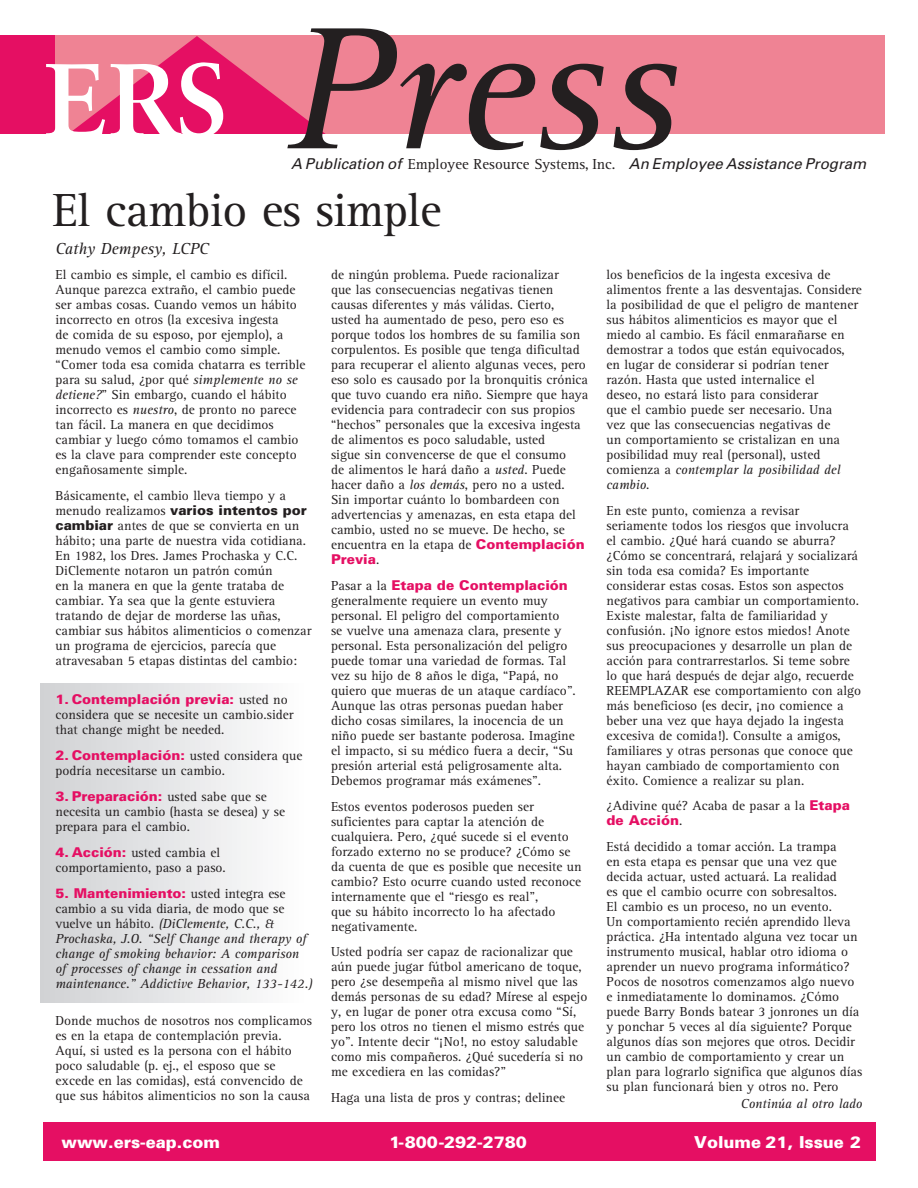
<style>
.page{position:relative;width:918px;height:1188px;background:#fff}
.page>*{position:absolute;margin:0;border:0;box-sizing:border-box;transform-origin:0 0}
.t1{font:italic 180px "Rotis Serif";color:#231f20}
.t2{font:48px "Rotis Serif";letter-spacing:-.015em;color:#231f20}
.t3{font:900 16.5px "Univers";color:#fff}
.t4{font:italic 16.5px "Rotis Serif";color:#231f20}
.t5{font:italic 15px "Univers";color:#231f20}
.t6{font:13.5px/15px "Rotis Serif";color:#231f20}
.t7{font:italic 13.5px/15px "Rotis Serif";letter-spacing:-.005em;color:#231f20}
.t8{font:900 13.5px/25.8px "Univers";color:#e50f63}
.t9{font:900 13.5px "Univers";color:#231f20}
.s1{font-family:"Rotis Serif";font-style:normal}
.s2{font-style:italic}
.s3{font-family:"Rotis Serif";font-weight:400}
.s4{font-family:"Univers";font-weight:900}
.s5{font-family:"Rotis Serif";font-weight:400;color:#231f20}
.s6{font-family:"Univers";font-weight:900;color:#e50f63}
.s7{font-style:normal}
</style>
<div class="page">
<div style="left:40px;top:684px;width:272px;height:318px;background:linear-gradient(to right,#d0d1d4,#fff)"></div>
<div style="left:0;top:35px;width:57px;height:99px;background:#e50f63"></div>
<div style="left:56px;top:35px;width:829px;height:99px;background:#ef8394"></div>
<svg style="left:46px;top:36px;width:280px;height:98px"></svg>
<div style="left:44px;top:1122px;width:832px;height:39px;background:#e50f63"></div>
<h1 class="t1" style="left:287px;top:-12px;width:395px">Press</h1>
<p class="t5" style="left:291px;top:154px;width:577px">A Publication of <span class="s1">Employee Resource Systems, Inc.</span> An Employee Assistance Program</p>
<h2 class="t2" style="left:52px;top:182px;width:391px">El cambio es simple</h2>
<p class="t6" style="left:56px;top:267px;width:251px">El cambio es simple, el cambio es difícil.<br>Aunque parezca extraño, el cambio puede ser ambas cosas. Cuando vemos un hábito incorrecto en otros (la excesiva ingesta<br>de comida de su esposo, por ejemplo), a menudo vemos el cambio como simple. “Comer toda esa comida chatarra es terrible para su salud, ¿por qué <span class="s2">simplemente no se detiene?</span>” Sin embargo, cuando el hábito incorrecto es <span class="s2">nuestro</span>, de pronto no parece tan fácil. La manera en que decidimos cambiar y luego cómo tomamos el cambio es la clave para comprender este concepto engañosamente simple.</p>
<p class="t6" style="left:56px;top:488px;width:232px">Básicamente, el cambio lleva tiempo y a</p>
<p class="t9" style="left:56px;top:502px;width:253px"><span class="s3">menudo realizamos</span> varios intentos por</p>
<p class="t6" style="left:56px;top:518px;width:258px"><span class="s4">cambiar</span> antes de que se convierta en un hábito; una parte de nuestra vida cotidiana.<br>En 1982, los Dres. James Prochaska y C.C.<br>DiClemente notaron un patrón común<br>en la manera en que la gente trataba de cambiar. Ya sea que la gente estuviera tratando de dejar de morderse las uñas, cambiar sus hábitos alimenticios o comenzar un programa de ejercicios, parecía que atravesaban 5 etapas distintas del cambio:</p>
<p class="t8" style="left:56px;top:686px;width:234px">1. Contemplación previa: <span class="s5">usted no</span></p>
<p class="t6" style="left:56px;top:708px;width:240px">considera que se necesite un cambio.sider that change might be needed.</p>
<p class="t6" style="left:56px;top:749px;width:249px"><span class="s6">2. Contemplación:</span> usted considera que podría necesitarse un cambio.</p>
<p class="t8" style="left:56px;top:783px;width:213px">3. Preparación: <span class="s5">usted sabe que se</span></p>
<p class="t6" style="left:56px;top:804px;width:231px">necesita un cambio (hasta se desea) y se prepara para el cambio.</p>
<p class="t6" style="left:56px;top:845px;width:172px"><span class="s6">4. Acción:</span> usted cambia el comportamiento, paso a paso.</p>
<p class="t8" style="left:56px;top:880px;width:231px">5. Mantenimiento: <span class="s5">usted integra ese</span></p>
<p class="t7" style="left:56px;top:901px;width:259px"><span class="s7">cambio a su vida diaria, de modo que se vuelve un hábito.</span> (DiClemente, C.C., &amp; Prochaska, J.O. “Self Change and therapy of change of smoking behavior: A comparison of processes of change in cessation and maintenance.” Addictive Behavior, 133-142.)</p>
<p class="t6" style="left:56px;top:1014px;width:258px">Donde muchos de nosotros nos complicamos es en la etapa de contemplación previa.<br>Aquí, si usted es la persona con el hábito poco saludable (p. ej., el esposo que se excede en las comidas), está convencido de que sus hábitos alimenticios no son la causa</p>
<p class="t4" style="left:55px;top:240px;width:155px">Cathy Dempesy, LCPC</p>
<p class="t6" style="left:331px;top:267px;width:259px">de ningún problema. Puede racionalizar<br>que las consecuencias negativas tienen causas diferentes y más válidas. Cierto,<br>usted ha aumentado de peso, pero eso es porque todos los hombres de su familia son corpulentos. Es posible que tenga dificultad para recuperar el aliento algunas veces, pero eso solo es causado por la bronquitis crónica que tuvo cuando era niño. Siempre que haya evidencia para contradecir con sus propios “hechos” personales que la excesiva ingesta de alimentos es poco saludable, usted<br>sigue sin convencerse de que el consumo<br>de alimentos le hará daño a <span class="s2">usted</span>. Puede hacer daño a <span class="s2">los demás</span>, pero no a usted.<br>Sin importar cuánto lo bombardeen con advertencias y amenazas, en esta etapa del cambio, usted no se mueve. De hecho, se encuentra en la etapa de <span class="s6">Contemplación</span></p>
<p class="t8" style="left:331px;top:546px;width:238px">Previa<span class="s5">.<br>Pasar a la</span> Etapa de Contemplación</p>
<p class="t6" style="left:331px;top:593px;width:246px">generalmente requiere un evento muy personal. El peligro del comportamiento<br>se vuelve una amenaza clara, presente y personal. Esta personalización del peligro puede tomar una variedad de formas. Tal vez su hijo de 8 años le diga, “Papá, no quiero que mueras de un ataque cardíaco”.<br>Aunque las otras personas puedan haber dicho cosas similares, la inocencia de un niño puede ser bastante poderosa. Imagine el impacto, si su médico fuera a decir, “Su presión arterial está peligrosamente alta.<br>Debemos programar más exámenes”.</p>
<p class="t6" style="left:331px;top:799px;width:252px">Estos eventos poderosos pueden ser suficientes para captar la atención de cualquiera. Pero, ¿qué sucede si el evento forzado externo no se produce? ¿Cómo se da cuenta de que es posible que necesite un cambio? Esto ocurre cuando usted reconoce internamente que el “riesgo es real”,<br>que su hábito incorrecto lo ha afectado negativamente.</p>
<p class="t6" style="left:331px;top:945px;width:258px">Usted podría ser capaz de racionalizar que aún puede jugar fútbol americano de toque, pero ¿se desempeña al mismo nivel que las demás personas de su edad? Mírese al espejo y, en lugar de poner otra excusa como “Sí, pero los otros no tienen el mismo estrés que yo”. Intente decir “¡No!, no estoy saludable como mis compañeros. ¿Qué sucedería si no me excediera en las comidas?”</p>
<p class="t6" style="left:331px;top:1091px;width:236px">Haga una lista de pros y contras; delinee</p>
<p class="t6" style="left:607px;top:267px;width:257px">los beneficios de la ingesta excesiva de alimentos frente a las desventajas. Considere la posibilidad de que el peligro de mantener sus hábitos alimenticios es mayor que el miedo al cambio. Es fácil enmarañarse en demostrar a todos que están equivocados,<br>en lugar de considerar si podrían tener razón. Hasta que usted internalice el<br>deseo, no estará listo para considerar<br>que el cambio puede ser necesario. Una<br>vez que las consecuencias negativas de<br>un comportamiento se cristalizan en una posibilidad muy real (personal), usted comienza a <span class="s2">contemplar la posibilidad del cambio</span>.</p>
<p class="t6" style="left:607px;top:503px;width:256px">En este punto, comienza a revisar seriamente todos los riesgos que involucra el cambio. ¿Qué hará cuando se aburra? ¿Cómo se concentrará, relajará y socializará sin toda esa comida? Es importante considerar estas cosas. Estos son aspectos negativos para cambiar un comportamiento.<br>Existe malestar, falta de familiaridad y confusión. ¡No ignore estos miedos! Anote sus preocupaciones y desarrolle un plan de acción para contrarrestarlos. Si teme sobre lo que hará después de dejar algo, recuerde REEMPLAZAR ese comportamiento con algo más beneficioso (es decir, ¡no comience a beber una vez que haya dejado la ingesta excesiva de comida!). Consulte a amigos, familiares y otras personas que conoce que hayan cambiado de comportamiento con éxito. Comience a realizar su plan.</p>
<p class="t6" style="left:607px;top:799px;width:245px">¿Adivine qué? Acaba de pasar a la <span class="s6">Etapa</span></p>
<p class="t8" style="left:607px;top:807px;width:77px">de Acción<span class="s5">.</span></p>
<p class="t6" style="left:607px;top:840px;width:257px">Está decidido a tomar acción. La trampa<br>en esta etapa es pensar que una vez que decida actuar, usted actuará. La realidad<br>es que el cambio ocurre con sobresaltos.<br>El cambio es un proceso, no un evento.<br>Un comportamiento recién aprendido lleva práctica. ¿Ha intentado alguna vez tocar un instrumento musical, hablar otro idioma o aprender un nuevo programa informático?<br>Pocos de nosotros comenzamos algo nuevo e inmediatamente lo dominamos. ¿Cómo puede Barry Bonds batear 3 jonrones un día y ponchar 5 veces al día siguiente? Porque algunos días son mejores que otros. Decidir un cambio de comportamiento y crear un plan para lograrlo significa que algunos días su plan funcionará bien y otros no. Pero</p>
<p class="t7" style="left:741px;top:1097px;width:123px">Continúa al otro lado</p>
<p class="t3" style="left:62px;top:1132px;width:160px">www.ers-eap.com</p>
<p class="t3" style="left:389px;top:1132px;width:139px">1-800-292-2780</p>
<p class="t3" style="left:694px;top:1132px;width:168px">Volume 21, Issue 2</p>
</div>
